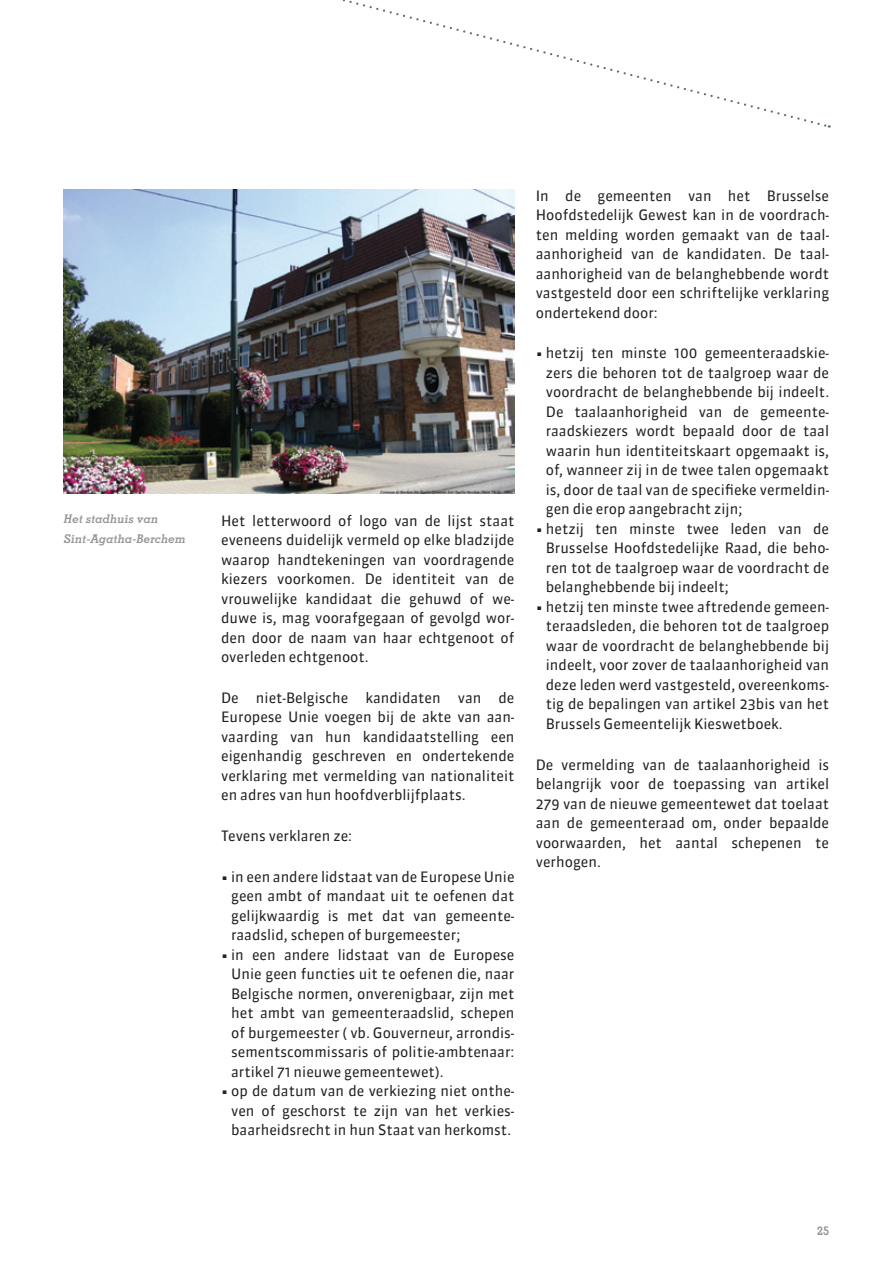
<style>
.page{position:relative;width:893px;height:1263px;background:#fff}
.page>*{position:absolute;margin:0;border:0;box-sizing:border-box;transform-origin:0 0}
.t1{font:14.25px/19.5px "Sanuk";color:#231f20;text-align:justify}
.t2{font:italic 700 12px/19.5px "Memphis LT Std";color:#939598}
.t3{font:700 12px "Memphis LT Std";color:#939598}
</style>
<div class="page">
<svg style="left:342px;top:0;width:486px;height:127px"></svg>
<img style="left:64px;top:190px;width:450px;height:303px">
<p class="t2" style="left:64px;top:509px;width:123px">Het stadhuis van<br>Sint-Agatha-Berchem</p>
<p class="t1" style="left:221px;top:511px;width:295px">Het letterwoord of logo van de lijst staat eveneens duidelijk vermeld op elke bladzijde waarop handtekeningen van voordragende kiezers voorkomen. De identiteit van de vrouwelijke kandidaat die gehuwd of we&shy;duwe is, mag voorafgegaan of gevolgd wor&shy;den door de naam van haar echtgenoot of overleden echtgenoot.</p>
<p class="t1" style="left:221px;top:688px;width:295px">De niet-Belgische kandidaten van de Europese Unie voegen bij de akte van aan&shy;vaarding van hun kandidaatstelling een eigenhandig geschreven en ondertekende verklaring met vermelding van nationaliteit en adres van hun hoofdverblijfplaats.</p>
<p class="t1" style="left:221px;top:826px;width:132px">Tevens verklaren ze:</p>
<p class="t1" style="left:231px;top:867px;width:285px;text-indent:-10px">• in een andere lidstaat van de Europese Unie geen ambt of mandaat uit te oefenen dat gelijkwaardig is met dat van gemeente&shy;raadslid, schepen of burgemeester;</p>
<p class="t1" style="left:231px;top:945px;width:285px;text-indent:-10px">• in een andere lidstaat van de Europese Unie geen functies uit te oefenen die, naar Belgische normen, onverenigbaar, zijn met het ambt van gemeenteraadslid, schepen of burgemeester ( vb. Gouverneur, arrondis&shy;sementscommissaris of politie-ambtenaar: artikel 71 nieuwe gemeentewet).</p>
<p class="t1" style="left:231px;top:1081px;width:285px;text-indent:-10px">• op de datum van de verkiezing niet onthe&shy;ven of geschorst te zijn van het verkies&shy;baarheidsrecht in hun Staat van herkomst.</p>
<p class="t1" style="left:536px;top:186px;width:295px">In de gemeenten van het Brusselse Hoofdstedelijk Gewest kan in de voordrach&shy;ten melding worden gemaakt van de taal&shy;aanhorigheid van de kandidaten. De taal&shy;aanhorigheid van de belanghebbende wordt vastgesteld door een schriftelijke verklaring ondertekend door:</p>
<p class="t1" style="left:546px;top:344px;width:285px;text-indent:-10px">• hetzij ten minste 100 gemeenteraadskie&shy;zers die behoren tot de taalgroep waar de voordracht de belanghebbende bij indeelt.<br>De taalaanhorigheid van de gemeente&shy;raadskiezers wordt bepaald door de taal waarin hun identiteitskaart opgemaakt is, of, wanneer zij in de twee talen opgemaakt is, door de taal van de specifieke vermeldin&shy;gen die erop aangebracht zijn;</p>
<p class="t1" style="left:546px;top:519px;width:285px;text-indent:-10px">• hetzij ten minste twee leden van de Brusselse Hoofdstedelijke Raad, die beho&shy;ren tot de taalgroep waar de voordracht de belanghebbende bij indeelt;</p>
<p class="t1" style="left:546px;top:597px;width:285px;text-indent:-10px">• hetzij ten minste twee aftredende gemeen&shy;teraadsleden, die behoren tot de taalgroep waar de voordracht de belanghebbende bij indeelt, voor zover de taalaanhorigheid van deze leden werd vastgesteld, overeenkoms&shy;tig de bepalingen van artikel 23bis van het Brussels Gemeentelijk Kieswetboek.</p>
<p class="t1" style="left:536px;top:755px;width:295px">De vermelding van de taalaanhorigheid is belangrijk voor de toepassing van artikel 279 van de nieuwe gemeentewet dat toelaat aan de gemeenteraad om, onder bepaalde voorwaarden, het aantal schepenen te verhogen.</p>
<p class="t3" style="left:817px;top:1223px;width:13px">25</p>
</div>
